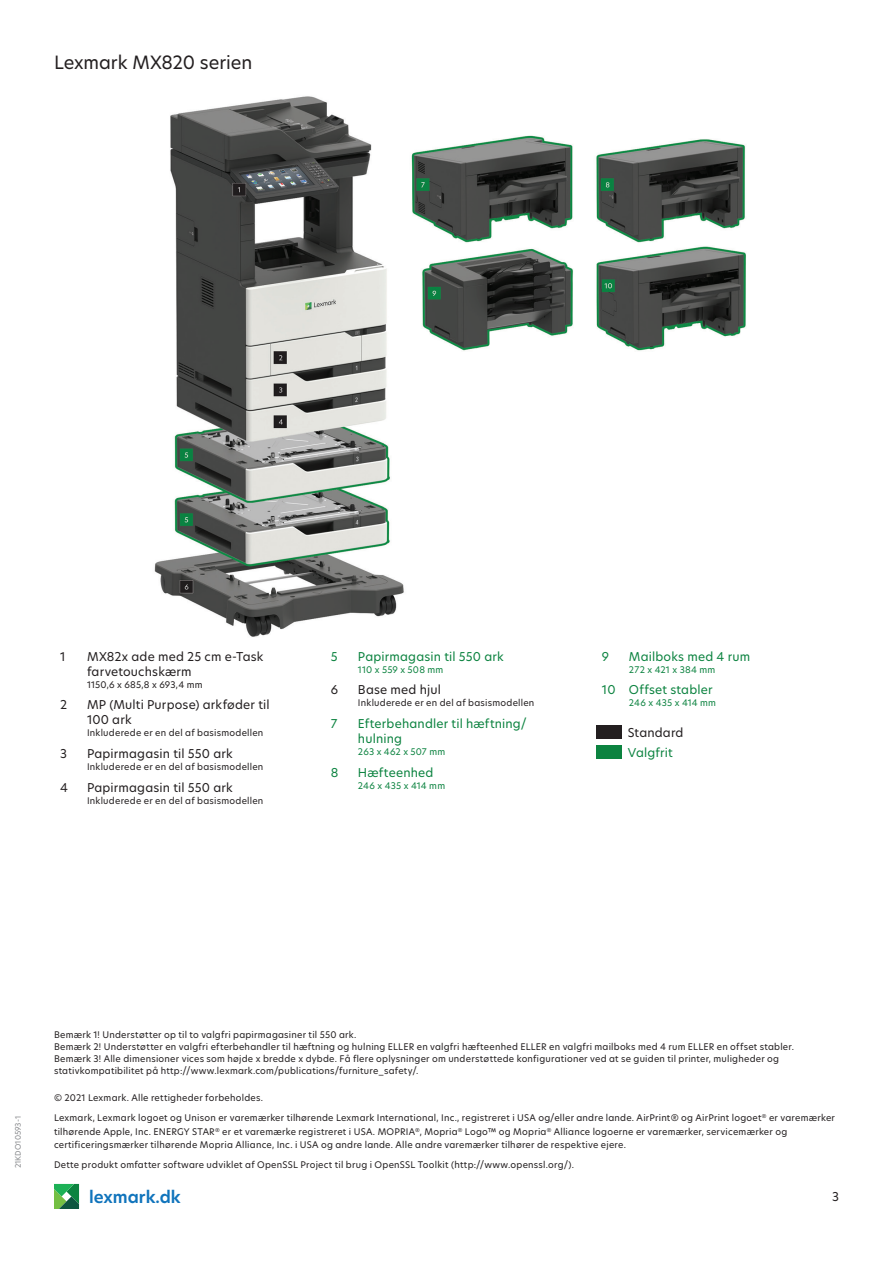
<style>
.page{position:relative;width:893px;height:1263px;background:#fff}
.page>*{position:absolute;margin:0;border:0;box-sizing:border-box;transform-origin:0 0}
.Title_-_secondary_he{font:18px "TP Hero";letter-spacing:-.005em;color:#231f20}
.URL{font:600 16.5px "TP Hero";color:#1074bc}
.Line_art_-_black{font:12px/15px "TP Hero";letter-spacing:.015em;color:#231f20}
.Line_art_-_green{font:12px/15px "TP Hero";letter-spacing:.015em;color:#0c8340}
.Line_art_-_black_sma{font:9px/12px "TP Hero";letter-spacing:.025em;color:#231f20}
.Copyright{font:9px/13.5px "TP Hero";letter-spacing:.025em;color:#231f20}
.Line_art_-_green_sma{font:9px "TP Hero";letter-spacing:.025em;color:#0c8340}
.t1{font:7.5px "TP Hero";color:#87898c}
</style>
<div class="page">
<svg style="left:54px;top:1184px;width:25px;height:25px"></svg>
<div style="left:596px;top:725px;width:26px;height:14px;background:#231f20"></div>
<div style="left:596px;top:745px;width:26px;height:14px;background:#0c8340"></div>
<img style="left:154px;top:96px;width:592px;height:541px">
<p class="Title_-_secondary_he" style="left:54px;top:50px;width:200px">Lexmark MX820 serien</p>
<p class="Line_art_-_black" style="left:60px;top:648px;width:7px">1</p>
<p class="Line_art_-_black" style="left:87px;top:648px;width:178px">MX82x ade med 25 cm e-Task farvetouchskærm</p>
<p class="Line_art_-_black_sma" style="left:87px;top:678px;width:117px">1150,6 x 685,8 x 693,4 mm</p>
<p class="Line_art_-_black" style="left:60px;top:697px;width:9px">2</p>
<p class="Line_art_-_black" style="left:87px;top:697px;width:184px">MP (Multi Purpose) arkføder til<br>100 ark</p>
<p class="Line_art_-_black_sma" style="left:87px;top:727px;width:178px">Inkluderede er en del af basismodellen</p>
<p class="Line_art_-_black" style="left:60px;top:746px;width:8px">3</p>
<p class="Line_art_-_black" style="left:87px;top:746px;width:147px">Papirmagasin til 550 ark</p>
<p class="Line_art_-_black_sma" style="left:87px;top:760px;width:178px">Inkluderede er en del af basismodellen</p>
<p class="Line_art_-_black" style="left:60px;top:779px;width:9px">4</p>
<p class="Line_art_-_black" style="left:87px;top:779px;width:147px">Papirmagasin til 550 ark</p>
<p class="Line_art_-_black_sma" style="left:87px;top:794px;width:178px">Inkluderede er en del af basismodellen</p>
<p class="Line_art_-_green" style="left:331px;top:648px;width:8px">5</p>
<p class="Line_art_-_green" style="left:358px;top:648px;width:147px">Papirmagasin til 550 ark</p>
<p class="Line_art_-_green_sma" style="left:358px;top:663px;width:87px">110 x 559 x 508 mm</p>
<p class="Line_art_-_black" style="left:331px;top:682px;width:9px">6</p>
<p class="Line_art_-_black" style="left:358px;top:682px;width:85px">Base med hjul</p>
<p class="Line_art_-_black_sma" style="left:358px;top:697px;width:178px">Inkluderede er en del af basismodellen</p>
<p class="Line_art_-_green" style="left:331px;top:716px;width:8px">7</p>
<p class="Line_art_-_green" style="left:358px;top:716px;width:170px">Efterbehandler til hæftning/ hulning</p>
<p class="Line_art_-_green_sma" style="left:358px;top:745px;width:89px">263 x 462 x 507 mm</p>
<p class="Line_art_-_green" style="left:331px;top:764px;width:9px">8</p>
<p class="Line_art_-_green" style="left:358px;top:764px;width:77px">Hæfteenhed</p>
<p class="Line_art_-_green_sma" style="left:358px;top:779px;width:89px">246 x 435 x 414 mm</p>
<p class="Line_art_-_green" style="left:602px;top:648px;width:9px">9</p>
<p class="Line_art_-_green" style="left:629px;top:648px;width:123px">Mailboks med 4 rum</p>
<p class="Line_art_-_green_sma" style="left:629px;top:663px;width:88px">272 x 421 x 384 mm</p>
<p class="Line_art_-_green" style="left:602px;top:682px;width:15px">10</p>
<p class="Line_art_-_green" style="left:629px;top:682px;width:85px">Offset stabler</p>
<p class="Line_art_-_green_sma" style="left:629px;top:697px;width:89px">246 x 435 x 414 mm</p>
<p class="Line_art_-_black" style="left:628px;top:725px;width:57px">Standard</p>
<p class="Line_art_-_green" style="left:628px;top:745px;width:46px">Valgfrit</p>
<p class="t1" style="left:13px;top:1168px;width:54px;rotate:-90deg">21KDO10593-1</p>
<p class="Line_art_-_black_sma" style="left:54px;top:1028px;width:304px">Bemærk 1! Understøtter op til to valgfri papirmagasiner til 550 ark.</p>
<p class="Line_art_-_black_sma" style="left:54px;top:1040px;width:741px">Bemærk 2! Understøtter en valgfri efterbehandler til hæftning og hulning ELLER en valgfri hæfteenhed ELLER en valgfri mailboks med 4 rum ELLER en offset stabler.</p>
<p class="Line_art_-_black_sma" style="left:54px;top:1052px;width:727px">Bemærk 3! Alle dimensioner vices som højde x bredde x dybde. Få flere oplysninger om understøttede konfigurationer ved at se guiden til printer, muligheder og stativkompatibilitet på http://www.lexmark.com/publications/furniture_safety/.</p>
<p class="Copyright" style="left:54px;top:1091px;width:211px">© 2021 Lexmark. Alle rettigheder forbeholdes.</p>
<p class="Copyright" style="left:54px;top:1111px;width:782px">Lexmark, Lexmark logoet og Unison er varemærker tilhørende Lexmark International, Inc., registreret i USA og/eller andre lande. AirPrint® og AirPrint logoet<sup>®</sup> er varemærker tilhørende Apple, Inc. ENERGY STAR<sup>®</sup> er et varemærke registreret i USA. MOPRIA<sup>®</sup>, Mopria<sup>®</sup> Logo™ og Mopria<sup>®</sup> Alliance logoerne er varemærker, servicemærker og certificeringsmærker tilhørende Mopria Alliance, Inc. i USA og andre lande. Alle andre varemærker tilhører de respektive ejere.</p>
<p class="Copyright" style="left:54px;top:1158px;width:521px">Dette produkt omfatter software udviklet af OpenSSL Project til brug i OpenSSL Toolkit (http://www.openssl.org/).</p>
<p class="URL" style="left:89px;top:1186px;width:93px">lexmark.dk</p>
<h3 class="Line_art_-_black" style="left:832px;top:1189px;width:8px">3</h3>
</div>
